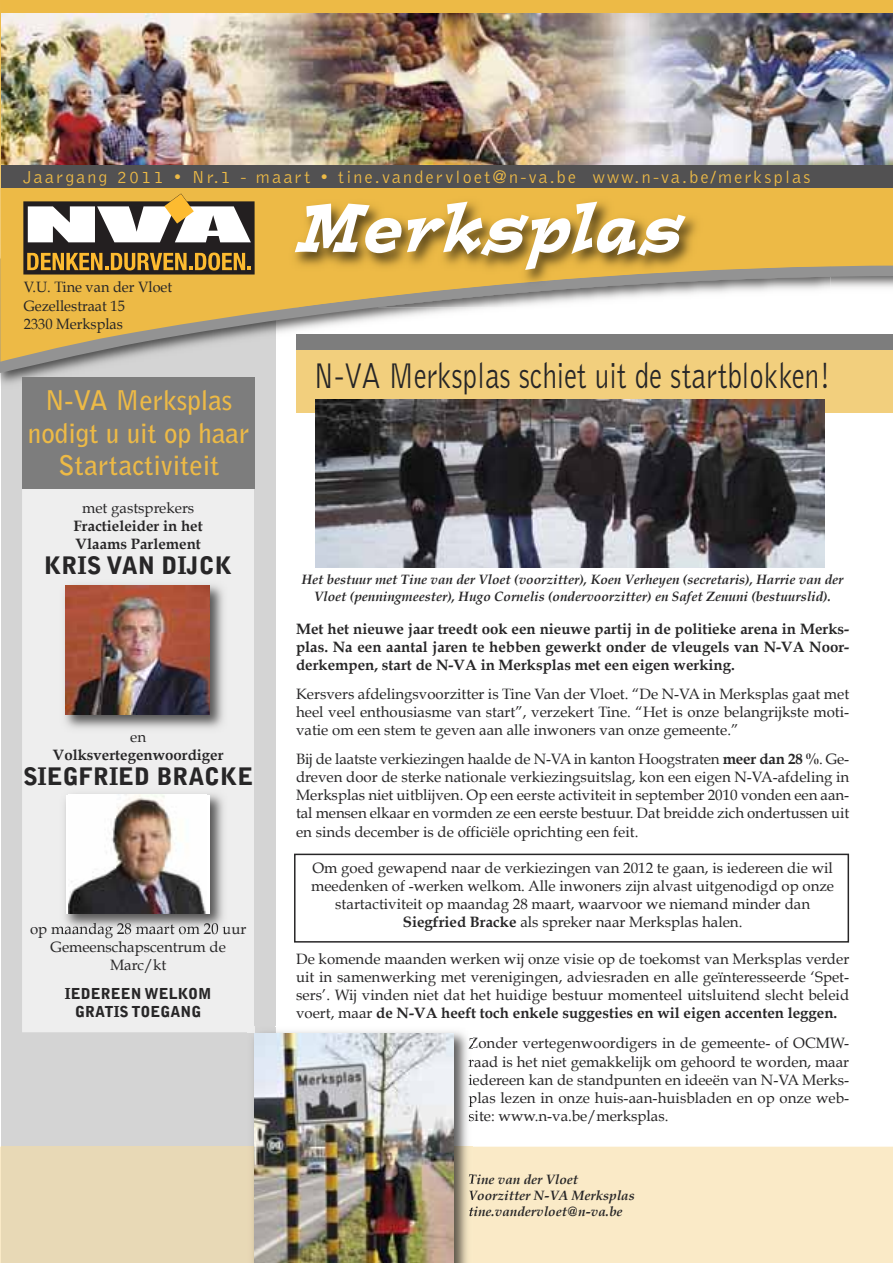
<style>
.page{position:relative;width:893px;height:1263px;background:#fff}
.page>*{position:absolute;margin:0;border:0;box-sizing:border-box;transform-origin:0 0}
.t1{font:italic 67.35px "Postino Std";letter-spacing:.05em;color:#fff;scale:.8 1}
.t2{font:300 36.9px "Bell Gothic Std";color:#272627;scale:.78 1}
.t3{font:700 27px/32.4px "Bell Gothic Std";color:#edba46;text-align:center}
.t4{font:900 24px "Bell Gothic Std";letter-spacing:-.005em;color:#272627}
.t5{font:300 18px "Bell Gothic Std";letter-spacing:.125em;color:#edba46}
.t6{font:15px/18.1px "Book Antiqua";color:#272627;text-align:justify}
.t7{font:700 15px/18px "Book Antiqua";color:#272627;text-align:justify}
.t8{font:15px/18.1px "Book Antiqua";color:#272627;scale:.96 1}
.t9{font:900 15px/18px "Bell Gothic Std";color:#272627;text-align:center}
.t10{font:italic 700 13.5px/16.4px "Book Antiqua";color:#272627;text-align:center}
.s1{font-weight:700}
</style>
<div class="page">
<div style="left:1px;top:300px;width:275px;height:963px;background:#d4d4d4"></div>
<div style="left:0;top:1147px;width:893px;height:116px;background:#faeac7"></div>
<div style="left:1px;top:1147px;width:246px;height:116px;background:#e8d9b6"></div>
<div style="left:22px;top:484px;width:232px;height:548px;background:#eee"></div>
<img style="left:1px;top:373px;width:53px;height:18px">
<svg style="left:0;top:362px;width:105px;height:11px"></svg>
<svg style="left:0;top:0;width:893px;height:362px;fill:#edba46"></svg>
<div style="left:23px;top:377px;width:232px;height:112px;background:#7d7d7d"></div>
<svg style="left:23px;top:194px;width:232px;height:80px"></svg>
<img style="left:285px;top:188px;width:546px;height:119px">
<img style="left:1px;top:13px;width:892px;height:152px">
<div style="left:1px;top:165px;width:892px;height:23px;background:#525152"></div>
<div style="left:296px;top:340px;width:597px;height:72px;background:#f2cf7d"></div>
<div style="left:296px;top:334px;width:597px;height:15px;background:#7d7d7d"></div>
<img style="left:59px;top:579px;width:170px;height:155px">
<img style="left:66px;top:586px;width:143px;height:128px">
<img style="left:59px;top:788px;width:170px;height:144px">
<svg style="left:59px;top:927px;width:13px;height:5px"></svg>
<div style="left:66px;top:795px;width:143px;height:118px;background:#fff"></div>
<img style="left:69px;top:795px;width:137px;height:118px">
<img style="left:315px;top:400px;width:510px;height:168px">
<div style="left:294px;top:854px;width:555px;height:88px;border:2px solid #272627"></div>
<img style="left:247px;top:1027px;width:225px;height:236px">
<svg style="left:247px;top:1027px;width:7px;height:5px"></svg>
<svg style="left:469px;top:1038px;width:3px;height:11px"></svg>
<svg style="left:468px;top:1056px;width:4px;height:11px"></svg>
<svg style="left:469px;top:1074px;width:3px;height:11px"></svg>
<img style="left:469px;top:1092px;width:3px;height:15px">
<svg style="left:469px;top:1111px;width:3px;height:10px"></svg>
<svg style="left:469px;top:1174px;width:3px;height:10px"></svg>
<svg style="left:469px;top:1190px;width:3px;height:10px"></svg>
<svg style="left:469px;top:1206px;width:3px;height:10px"></svg>
<img style="left:254px;top:1033px;width:199px;height:230px">
<p class="t5" style="left:23px;top:170px;width:789px">Jaargang 2011 • Nr.1 - maart • tine.vandervloet@n-va.be www.n-va.be/merksplas</p>
<p class="t8" style="left:24px;top:278px;width:156px">V.U. Tine van der Vloet<br>Gezellestraat 15<br>2330 Merksplas</p>
<h3 class="t3" style="left:28px;top:386px;width:223px">N-VA Merksplas nodigt u uit op haar<br>Startactiviteit</h3>
<p class="t6" style="left:82px;top:499px;width:114px">met gastsprekers</p>
<p class="t7" style="left:74px;top:517px;width:131px">Fractieleider in het<br>Vlaams Parlement</p>
<h3 class="t4" style="left:44px;top:552px;width:190px">KRIS VAN DIJCK</h3>
<p class="t6" style="left:130px;top:728px;width:17px">en</p>
<p class="t7" style="left:53px;top:746px;width:172px">Volksvertegenwoordiger</p>
<h3 class="t4" style="left:23px;top:762px;width:232px">SIEGFRIED BRACKE</h3>
<p class="t6" style="left:30px;top:920px;width:218px;text-align:center">op maandag 28 maart om 20 uur<br>Gemeenschapscentrum de<br>Marc/kt</p>
<p class="t9" style="left:65px;top:985px;width:148px">IEDEREEN WELKOM<br>GRATIS TOEGANG</p>
<h1 class="t1" style="left:296px;top:189px;width:481px">Merksplas</h1>
<h2 class="t2" style="left:314px;top:361px;width:664px">N-VA Merksplas schiet uit de startblokken!</h2>
<p class="t10" style="left:302px;top:572px;width:543px">Het bestuur met Tine van der Vloet (voorzitter), Koen Verheyen (secretaris), Harrie van der<br>Vloet (penningmeester), Hugo Cornelis (ondervoorzitter) en Safet Zenuni (bestuurslid).</p>
<p class="t7" style="left:296px;top:620px;width:555px">Met het nieuwe jaar treedt ook een nieuwe partij in de politieke arena in Merks&shy;plas. Na een aantal jaren te hebben gewerkt onder de vleugels van N-VA Noor&shy;derkempen, start de N-VA in Merksplas met een eigen werking.</p>
<p class="t6" style="left:296px;top:685px;width:555px">Kersvers afdelingsvoorzitter is Tine Van der Vloet. “De N-VA in Merksplas gaat met heel veel enthousiasme van start”, verzekert Tine. “Het is onze belangrijkste moti&shy;vatie om een stem te geven aan alle inwoners van onze gemeente.”</p>
<p class="t6" style="left:296px;top:750px;width:555px">Bij de laatste verkiezingen haalde de N-VA in kanton Hoogstraten <span class="s1">meer dan 28 %</span>. Ge&shy;dreven door de sterke nationale verkiezingsuitslag, kon een eigen N-VA-afdeling in Merksplas niet uitblijven. Op een eerste activiteit in september 2010 vonden een aan&shy;tal mensen elkaar en vormden ze een eerste bestuur. Dat breidde zich ondertussen uit en sinds december is de officiële oprichting een feit.</p>
<p class="t6" style="left:311px;top:859px;width:524px;text-align:center">Om goed gewapend naar de verkiezingen van 2012 te gaan, is iedereen die wil meedenken of -werken welkom. Alle inwoners zijn alvast uitgenodigd op onze startactiviteit op maandag 28 maart, waarvoor we niemand minder dan <span class="s1">Siegfried Bracke</span> als spreker naar Merksplas halen.</p>
<p class="t6" style="left:296px;top:950px;width:555px">De komende maanden werken wij onze visie op de toekomst van Merksplas verder uit in samenwerking met verenigingen, adviesraden en alle geïnteresseerde ‘Spet&shy;sers’. Wij vinden niet dat het huidige bestuur momenteel uitsluitend slecht beleid voert, maar <span class="s1">de N-VA heeft toch enkele suggesties en wil eigen accenten leggen.</span></p>
<p class="t6" style="left:468px;top:1034px;width:382px">Zonder vertegenwoordigers in de gemeente- of OCMW&shy;raad is het niet gemakkelijk om gehoord te worden, maar iedereen kan de standpunten en ideeën van N-VA Merks&shy;plas lezen in onze huis-aan-huisbladen en op onze web&shy;site: www.n-va.be/merksplas.</p>
<p class="t10" style="left:468px;top:1171px;width:168px;text-align:left">Tine van der Vloet<br>Voorzitter N-VA Merksplas tine.vandervloet@n-va.be</p>
</div>
